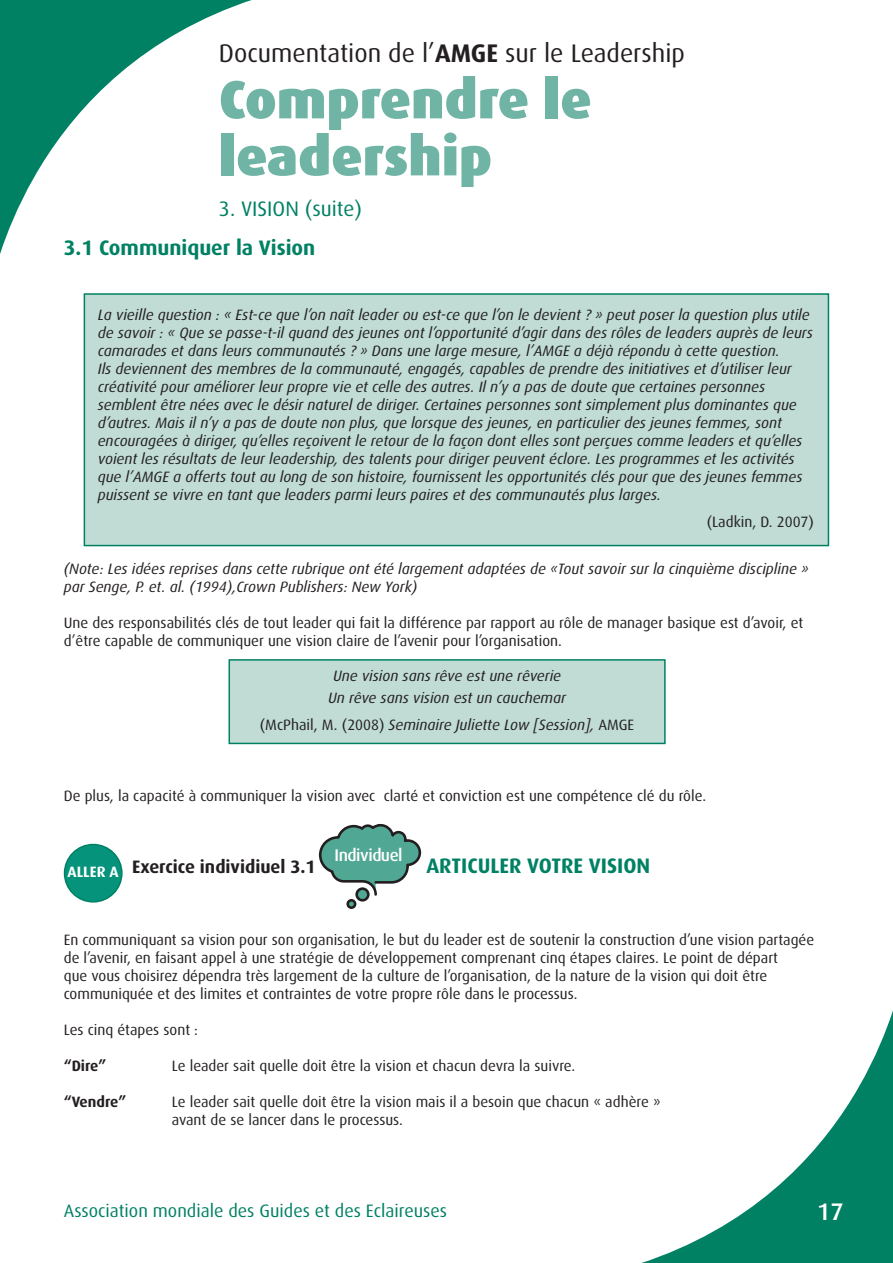
<style>
.page{position:relative;width:893px;height:1263px;background:#fff}
.page>*{position:absolute;margin:0;border:0;box-sizing:border-box;transform-origin:0 0}
.t1{font:900 54px/57px "Dax";color:#6fb4a5}
.t2{font:25.5px "Dax";color:#231f20}
.t3{font:500 24px "Dax";color:#fff}
.t4{font:700 21px "Dax";color:#008164}
.t5{font:21px "Dax";color:#008164}
.t6{font:18px "Dax";color:#008164}
.t7{font:700 18px "Dax";color:#231f20}
.t8{font:500 16.8px "Dax";letter-spacing:-.025em;color:#fff}
.t9{font:italic 15px/18px "Dax";color:#231f20}
.t10{font:15px/18px "Dax";color:#231f20}
.t11{font:700 15px "Dax";color:#231f20}
.t12{font:700 15px "Dax";color:#fff}
.s1{font-weight:700}
.s2{font-style:normal}
</style>
<div class="page">
<svg style="left:641px;top:1010px;width:252px;height:253px"></svg>
<svg style="left:0;top:0;width:252px;height:254px"></svg>
<div style="left:229px;top:659px;width:437px;height:85px;background:#c0dcd4;border:2px solid #008164"></div>
<div style="left:84px;top:293px;width:745px;height:253px;background:#c0dcd4;border:2px solid #008164"></div>
<div style="left:65px;top:844px;width:57px;height:58px;background:#05937b;border-radius:50%"></div>
<div style="left:64px;top:844px;width:59px;height:58px;border:2px solid #008164;border-radius:50%"></div>
<div style="left:355px;top:887px;width:15px;height:14px;border:3px solid #231f20;border-radius:50%"></div>
<div style="left:348px;top:900px;width:7px;height:8px;background:#4fa794;border-radius:50%"></div>
<div style="left:346px;top:899px;width:10px;height:10px;border:3px solid #231f20;border-radius:50%"></div>
<svg style="left:319px;top:824px;width:102px;height:73px"></svg>
<h2 class="t2" style="left:219px;top:39px;width:467px">Documentation de l’<span class="s1">AMGE</span> sur le Leadership</h2>
<h1 class="t1" style="left:219px;top:72px;width:374px">Comprendre le leadership</h1>
<h3 class="t5" style="left:219px;top:197px;width:144px">3. VISION (suite)</h3>
<h3 class="t4" style="left:64px;top:236px;width:253px">3.1 Communiquer la Vision</h3>
<p class="t9" style="left:98px;top:306px;width:717px">La vieille question : « Est-ce que l’on naît leader ou est-ce que l’on le devient ? » peut poser la question plus utile de savoir : « Que se passe-t-il quand des jeunes ont l’opportunité d’agir dans des rôles de leaders auprès de leurs camarades et dans leurs communautés ? » Dans une large mesure, l’AMGE a déjà répondu à cette question.<br>Ils deviennent des membres de la communauté, engagés, capables de prendre des initiatives et d’utiliser leur créativité pour améliorer leur propre vie et celle des autres. Il n’y a pas de doute que certaines personnes semblent être nées avec le désir naturel de diriger. Certaines personnes sont simplement plus dominantes que d’autres. Mais il n’y a pas de doute non plus, que lorsque des jeunes, en particulier des jeunes femmes, sont encouragées à diriger, qu’elles reçoivent le retour de la façon dont elles sont perçues comme leaders et qu’elles voient les résultats de leur leadership, des talents pour diriger peuvent éclore. Les programmes et les activités que l’AMGE a offerts tout au long de son histoire, fournissent les opportunités clés pour que des jeunes femmes puissent se vivre en tant que leaders parmi leurs paires et des communautés plus larges.</p>
<p class="t10" style="left:707px;top:512px;width:109px">(Ladkin, D. 2007)</p>
<p class="t9" style="left:64px;top:560px;width:746px">(Note: Les idées reprises dans cette rubrique ont été largement adaptées de «Tout savoir sur la cinquième discipline » par Senge, P. et. al. (1994),Crown Publishers: New York)</p>
<p class="t10" style="left:64px;top:614px;width:741px">Une des responsabilités clés de tout leader qui fait la différence par rapport au rôle de manager basique est d’avoir, et d’être capable de communiquer une vision claire de l’avenir pour l’organisation.</p>
<p class="t9" style="left:328px;top:665px;width:239px;line-height:22.2px;text-align:center">Une vision sans rêve est une rêverie<br>Un rêve sans vision est un cauchemar</p>
<p class="t9" style="left:260px;top:716px;width:376px"><span class="s2">(McPhail, M. (2008)</span> Seminaire Juliette Low [Session], <span class="s2">AMGE</span></p>
<p class="t10" style="left:64px;top:787px;width:644px">De plus, la capacité à communiquer la vision avec clarté et conviction est une compétence clé du rôle.</p>
<p class="t12" style="left:68px;top:863px;width:53px">ALLER A</p>
<p class="t8" style="left:335px;top:846px;width:70px">Individuel</p>
<p class="t7" style="left:132px;top:856px;width:185px">Exercice individiuel 3.1</p>
<h3 class="t4" style="left:426px;top:854px;width:225px">ARTICULER VOTRE VISION</h3>
<p class="t10" style="left:64px;top:931px;width:752px">En communiquant sa vision pour son organisation, le but du leader est de soutenir la construction d’une vision partagée de l’avenir, en faisant appel à une stratégie de développement comprenant cinq étapes claires. Le point de départ<br>que vous choisirez dépendra très largement de la culture de l’organisation, de la nature de la vision qui doit être communiquée et des limites et contraintes de votre propre rôle dans le processus.</p>
<p class="t10" style="left:64px;top:1021px;width:136px">Les cinq étapes sont :</p>
<p class="t11" style="left:64px;top:1057px;width:44px">“Dire”</p>
<p class="t10" style="left:172px;top:1057px;width:405px">Le leader sait quelle doit être la vision et chacun devra la suivre.</p>
<p class="t11" style="left:64px;top:1093px;width:64px">“Vendre”</p>
<p class="t10" style="left:172px;top:1093px;width:490px">Le leader sait quelle doit être la vision mais il a besoin que chacun « adhère » avant de se lancer dans le processus.</p>
<p class="t6" style="left:64px;top:1201px;width:385px">Association mondiale des Guides et des Eclaireuses</p>
<h3 class="t3" style="left:817px;top:1198px;width:28px">17</h3>
</div>
